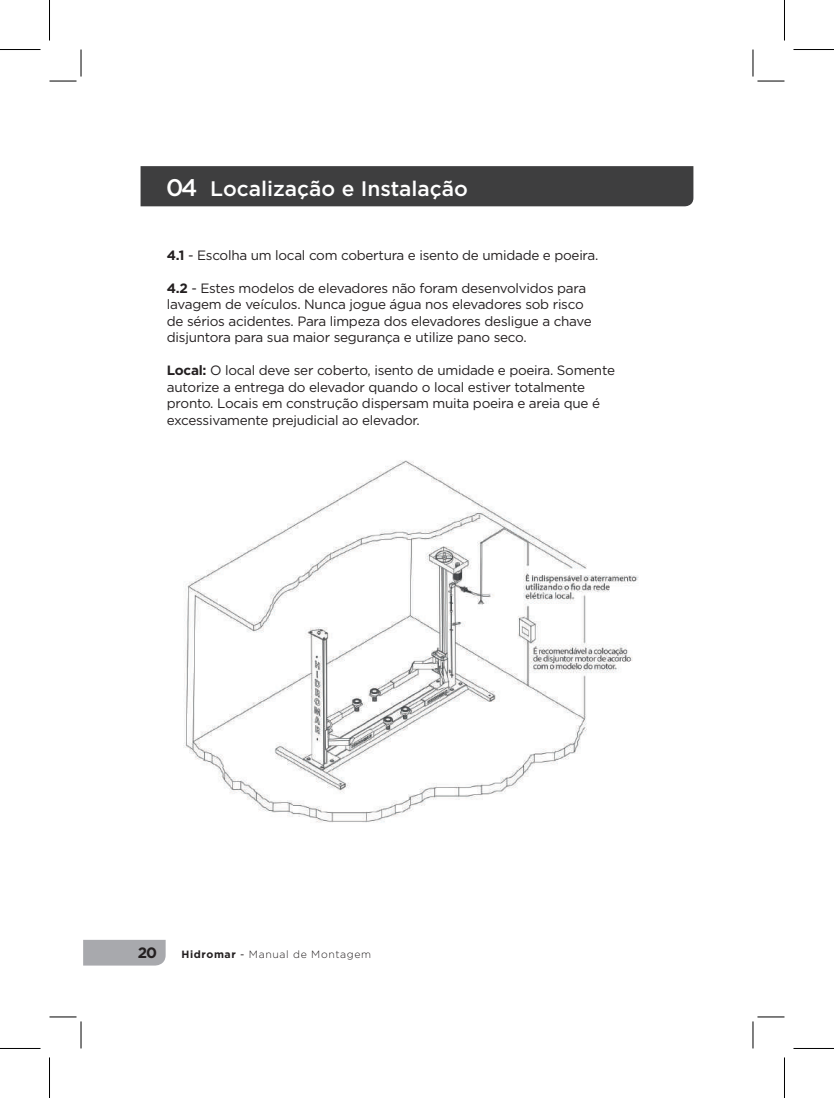
<style>
.page{position:relative;width:834px;height:1098px;background:#fff}
.page>*{position:absolute;margin:0;border:0;box-sizing:border-box;transform-origin:0 0}
.t1{font:500 21px "Gotham";color:#fff}
.t2{font:700 15px "Gotham";color:#231f20}
.t3{font:13.5px/16.5px "Gotham";letter-spacing:-.02em;color:#231f20}
.t4{font:300 10.5px "Gotham";letter-spacing:.06em;color:#231f20}
.s1{font-size:24px}
.s2{font-weight:700}
.s3{font-weight:400}
</style>
<div class="page">
<div style="left:83px;top:939px;width:83px;height:26px;background:#a8a9ad"></div>
<div style="left:141px;top:166px;width:552px;height:40px;background:#3e3e3f"></div>
<img style="left:183px;top:460px;width:456px;height:363px">
<svg style="left:50px;top:50px;width:32px;height:32px"></svg>
<svg style="left:50px;top:1016px;width:32px;height:32px"></svg>
<svg style="left:753px;top:50px;width:31px;height:32px"></svg>
<svg style="left:753px;top:1016px;width:31px;height:32px"></svg>
<hr style="left:0;top:49px;width:41px;height:1px;background:#000">
<hr style="left:793px;top:49px;width:41px;height:1px;background:#000">
<hr style="left:0;top:1048px;width:41px;height:1px;background:#000">
<hr style="left:793px;top:1048px;width:41px;height:1px;background:#000">
<hr style="left:49px;top:0;width:1px;height:40px;background:#000">
<hr style="left:49px;top:1057px;width:1px;height:40px;background:#000">
<hr style="left:784px;top:0;width:1px;height:40px;background:#000">
<hr style="left:784px;top:1057px;width:1px;height:40px;background:#000">
<h1 class="t1" style="left:166px;top:175px;width:303px"><span class="s1">04</span> Localização e Instalação</h1>
<p class="t3" style="left:167px;top:246px;width:433px"><span class="s2">4.1</span> - Escolha um local com cobertura e isento de umidade e poeira.</p>
<p class="t3" style="left:167px;top:279px;width:426px"><span class="s2">4.2</span> - Estes modelos de elevadores não foram desenvolvidos para lavagem de veículos. Nunca jogue água nos elevadores sob risco de sérios acidentes. Para limpeza dos elevadores desligue a chave disjuntora para sua maior segurança e utilize pano seco.</p>
<p class="t3" style="left:167px;top:362px;width:449px"><span class="s2">Local:</span> O local deve ser coberto, isento de umidade e poeira. Somente autorize a entrega do elevador quando o local estiver totalmente pronto. Locais em construção dispersam muita poeira e areia que é excessivamente prejudicial ao elevador.</p>
<p class="t2" style="left:138px;top:942px;width:21px">20</p>
<p class="t4" style="left:181px;top:947px;width:191px"><span class="s2">Hidromar</span> <span class="s3">-</span> Manual de Montagem</p>
</div>
